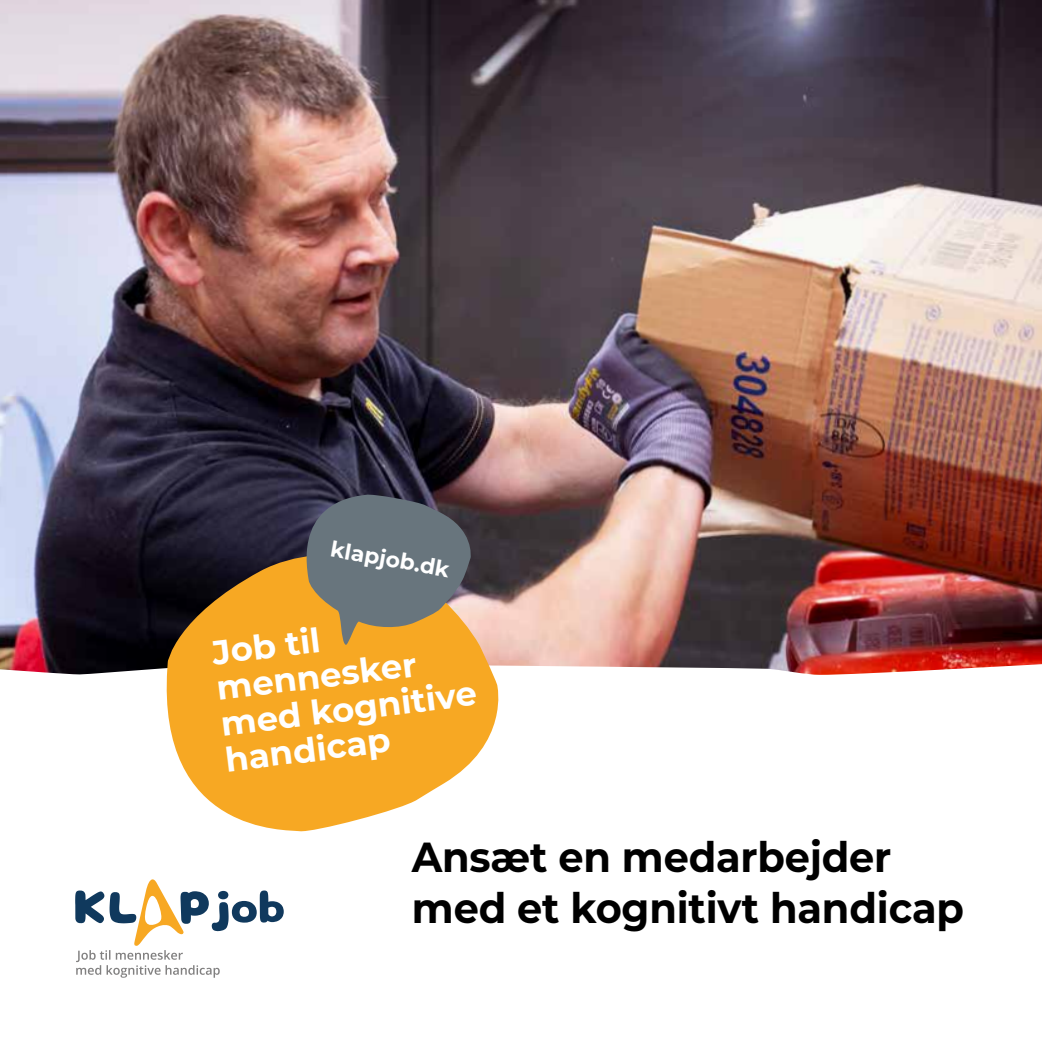
<style>
.page{position:relative;width:1042px;height:1042px;background:#fff}
.page>*{position:absolute;margin:0;border:0;box-sizing:border-box;transform-origin:0 0}
.t1{font:700 42px/50.8px "Montserrat";letter-spacing:-.005em;color:#000;scale:.95 1}
.t2{font:700 33.95px/36.1px "Montserrat";color:#fff}
.t3{font:700 21.88px "Montserrat";color:#fff}
</style>
<div class="page">
<img style="left:0;top:0;width:1042px;height:655px">
<svg style="left:0;top:655px;width:1042px;height:323px"></svg>
<svg style="left:75px;top:879px;width:209px;height:98px"></svg>
<svg style="left:157px;top:549px;width:353px;height:286px;fill:#f7a823"></svg>
<svg style="left:295px;top:493px;width:179px;height:153px;background:#827863"></svg>
<p class="t3" style="left:333px;top:533px;width:122px;rotate:10deg">klapjob.dk</p>
<p class="t2" style="left:210px;top:633px;width:259px;rotate:-7deg">Job til mennesker med kognitive handicap</p>
<p class="t1" style="left:412px;top:829px;width:583px">Ansæt en medarbejder med et kognitivt handicap</p>
</div>
